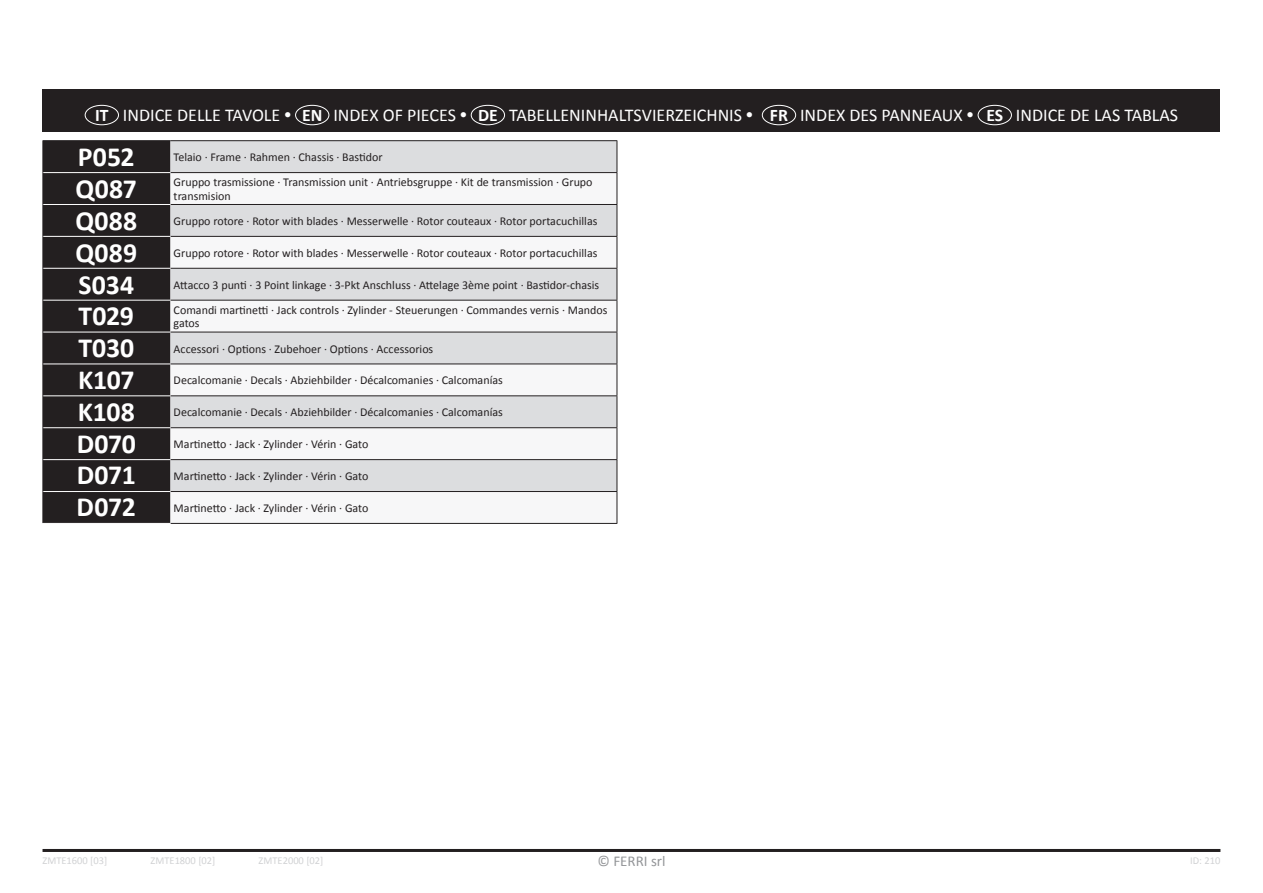
<style>
.page{position:relative;width:1263px;height:893px;background:#fff}
.page>*{position:absolute;margin:0;border:0;box-sizing:border-box;transform-origin:0 0}
.SOMMTAV{font:700 27.75px "Calibri";color:#fff}
.Stile_di_paragrafo_1{font:18px "Calibri";color:#fff}
.t1{font:700 17.7px "Calibri";color:#fff}
.t2{font:15px "Calibri";color:#939598}
.Stile_di_paragrafo_1-2{font:12px/13.5px "Calibri";color:#231f20}
.t3{font:10.5px "Calibri";color:#d1d2d4}
</style>
<div class="page">
<div style="left:43px;top:89px;width:1177px;height:43px;background:#231f20"></div>
<div style="left:85px;top:105px;width:34px;height:20px;border:1px solid #fff;border-radius:50%"></div>
<div style="left:295px;top:105px;width:34px;height:20px;border:1px solid #fff;border-radius:50%"></div>
<div style="left:471px;top:105px;width:34px;height:20px;border:1px solid #fff;border-radius:50%"></div>
<div style="left:762px;top:105px;width:34px;height:20px;border:1px solid #fff;border-radius:50%"></div>
<div style="left:978px;top:105px;width:34px;height:20px;border:1px solid #fff;border-radius:50%"></div>
<div style="left:44px;top:141px;width:126px;height:382px;background:#231f20"></div>
<div style="left:170px;top:141px;width:447px;height:31px;background:#dcdddf"></div>
<svg style="left:170px;top:173px;width:447px;height:350px"></svg>
<hr style="left:43px;top:140px;width:127px;height:1px;background:#231f20">
<hr style="left:43px;top:141px;width:1px;height:32px;background:#231f20">
<hr style="left:170px;top:140px;width:447px;height:1px;background:#231f20">
<hr style="left:617px;top:141px;width:1px;height:31px;background:#231f20">
<hr style="left:43px;top:173px;width:1px;height:31px;background:#231f20">
<hr style="left:617px;top:173px;width:1px;height:31px;background:#231f20">
<hr style="left:43px;top:204px;width:1px;height:32px;background:#231f20">
<hr style="left:617px;top:205px;width:1px;height:31px;background:#231f20">
<hr style="left:43px;top:236px;width:1px;height:32px;background:#231f20">
<hr style="left:617px;top:237px;width:1px;height:31px;background:#231f20">
<hr style="left:43px;top:268px;width:1px;height:32px;background:#231f20">
<hr style="left:617px;top:269px;width:1px;height:31px;background:#231f20">
<hr style="left:43px;top:300px;width:1px;height:32px;background:#231f20">
<hr style="left:617px;top:301px;width:1px;height:31px;background:#231f20">
<hr style="left:43px;top:332px;width:1px;height:32px;background:#231f20">
<hr style="left:617px;top:332px;width:1px;height:32px;background:#231f20">
<hr style="left:43px;top:364px;width:1px;height:32px;background:#231f20">
<hr style="left:617px;top:364px;width:1px;height:31px;background:#231f20">
<hr style="left:43px;top:396px;width:1px;height:32px;background:#231f20">
<hr style="left:617px;top:396px;width:1px;height:31px;background:#231f20">
<hr style="left:43px;top:428px;width:1px;height:32px;background:#231f20">
<hr style="left:617px;top:428px;width:1px;height:31px;background:#231f20">
<hr style="left:43px;top:460px;width:1px;height:31px;background:#231f20">
<hr style="left:617px;top:460px;width:1px;height:31px;background:#231f20">
<hr style="left:43px;top:491px;width:1px;height:32px;background:#231f20">
<hr style="left:617px;top:492px;width:1px;height:31px;background:#231f20">
<hr style="left:170px;top:172px;width:447px;height:1px;background:#231f20">
<hr style="left:170px;top:204px;width:447px;height:1px;background:#231f20">
<hr style="left:170px;top:236px;width:447px;height:1px;background:#231f20">
<hr style="left:170px;top:268px;width:447px;height:1px;background:#231f20">
<hr style="left:170px;top:300px;width:447px;height:1px;background:#231f20">
<hr style="left:170px;top:332px;width:447px;height:1px;background:#231f20">
<hr style="left:170px;top:364px;width:447px;height:1px;background:#231f20">
<hr style="left:170px;top:395px;width:447px;height:1px;background:#231f20">
<hr style="left:170px;top:427px;width:447px;height:1px;background:#231f20">
<hr style="left:170px;top:459px;width:447px;height:1px;background:#231f20">
<hr style="left:170px;top:491px;width:447px;height:1px;background:#231f20">
<hr style="left:170px;top:523px;width:447px;height:1px;background:#231f20">
<hr style="left:43px;top:172px;width:127px;height:1px;background:#fff">
<hr style="left:43px;top:204px;width:127px;height:1px;background:#fff">
<hr style="left:43px;top:236px;width:127px;height:1px;background:#fff">
<hr style="left:43px;top:268px;width:127px;height:1px;background:#fff">
<hr style="left:43px;top:300px;width:127px;height:1px;background:#fff">
<hr style="left:43px;top:332px;width:127px;height:1px;background:#fff">
<hr style="left:43px;top:364px;width:127px;height:1px;background:#fff">
<hr style="left:43px;top:395px;width:127px;height:1px;background:#fff">
<hr style="left:43px;top:427px;width:127px;height:1px;background:#fff">
<hr style="left:43px;top:459px;width:127px;height:1px;background:#fff">
<hr style="left:43px;top:491px;width:127px;height:1px;background:#fff">
<hr style="left:43px;top:849px;width:1177px;height:3px;background:#231f20">
<p class="t1" style="left:95px;top:104px;width:15px">IT</p>
<p class="Stile_di_paragrafo_1" style="left:123px;top:104px;width:170px">INDICE DELLE TAVOLE ●</p>
<p class="t1" style="left:302px;top:104px;width:22px">EN</p>
<p class="Stile_di_paragrafo_1" style="left:333px;top:104px;width:135px">INDEX OF PIECES ●</p>
<p class="t1" style="left:478px;top:104px;width:21px">DE</p>
<p class="Stile_di_paragrafo_1" style="left:509px;top:104px;width:245px">TABELLENINHALTSVIERZEICHNIS ●</p>
<p class="t1" style="left:770px;top:104px;width:20px">FR</p>
<p class="Stile_di_paragrafo_1" style="left:800px;top:104px;width:175px">INDEX DES PANNEAUX ●</p>
<p class="t1" style="left:986px;top:104px;width:18px">ES</p>
<p class="Stile_di_paragrafo_1" style="left:1016px;top:104px;width:164px">INDICE DE LAS TABLAS</p>
<p class="Stile_di_paragrafo_1-2" style="left:174px;top:150px;width:210px">Telaio · Frame · Rahmen · Chassis · Bastidor</p>
<p class="Stile_di_paragrafo_1-2" style="left:174px;top:175px;width:420px">Gruppo trasmissione · Transmission unit · Antriebsgruppe · Kit de transmission · Grupo transmision</p>
<p class="Stile_di_paragrafo_1-2" style="left:174px;top:214px;width:425px">Gruppo rotore · Rotor with blades · Messerwelle · Rotor couteaux · Rotor portacuchillas</p>
<p class="Stile_di_paragrafo_1-2" style="left:174px;top:246px;width:425px">Gruppo rotore · Rotor with blades · Messerwelle · Rotor couteaux · Rotor portacuchillas</p>
<p class="Stile_di_paragrafo_1-2" style="left:174px;top:277px;width:427px">Attacco 3 punti · 3 Point linkage · 3-Pkt Anschluss · Attelage 3ème point · Bastidor-chasis</p>
<p class="Stile_di_paragrafo_1-2" style="left:174px;top:303px;width:435px">Comandi martinetti · Jack controls · Zylinder - Steuerungen · Commandes vernis · Mandos gatos</p>
<p class="Stile_di_paragrafo_1-2" style="left:174px;top:341px;width:261px">Accessori · Options · Zubehoer · Options · Accessorios</p>
<p class="Stile_di_paragrafo_1-2" style="left:174px;top:373px;width:331px">Decalcomanie · Decals · Abziehbilder · Décalcomanies · Calcomanías</p>
<p class="Stile_di_paragrafo_1-2" style="left:174px;top:405px;width:331px">Decalcomanie · Decals · Abziehbilder · Décalcomanies · Calcomanías</p>
<p class="Stile_di_paragrafo_1-2" style="left:174px;top:437px;width:196px">Martinetto · Jack · Zylinder · Vérin · Gato</p>
<p class="Stile_di_paragrafo_1-2" style="left:174px;top:469px;width:196px">Martinetto · Jack · Zylinder · Vérin · Gato</p>
<p class="Stile_di_paragrafo_1-2" style="left:174px;top:501px;width:196px">Martinetto · Jack · Zylinder · Vérin · Gato</p>
<p class="SOMMTAV" style="left:78px;top:140px;width:58px">P052</p>
<p class="SOMMTAV" style="left:76px;top:172px;width:63px">Q087</p>
<p class="SOMMTAV" style="left:75px;top:204px;width:63px">Q088</p>
<p class="SOMMTAV" style="left:76px;top:235px;width:63px">Q089</p>
<p class="SOMMTAV" style="left:78px;top:267px;width:57px">S034</p>
<p class="SOMMTAV" style="left:79px;top:299px;width:57px">T029</p>
<p class="SOMMTAV" style="left:78px;top:331px;width:57px">T030</p>
<p class="SOMMTAV" style="left:78px;top:363px;width:58px">K107</p>
<p class="SOMMTAV" style="left:78px;top:394px;width:58px">K108</p>
<p class="SOMMTAV" style="left:77px;top:426px;width:61px">D070</p>
<p class="SOMMTAV" style="left:77px;top:458px;width:60px">D071</p>
<p class="SOMMTAV" style="left:77px;top:490px;width:61px">D072</p>
<p class="t3" style="left:43px;top:854px;width:66px">ZMTE1600 [03]</p>
<p class="t3" style="left:151px;top:854px;width:66px">ZMTE1800 [02]</p>
<p class="t3" style="left:259px;top:854px;width:66px">ZMTE2000 [02]</p>
<p class="t2" style="left:597px;top:852px;width:70px">© FERRI srl</p>
<p class="t3" style="left:1190px;top:854px;width:32px">ID: 210</p>
</div>
